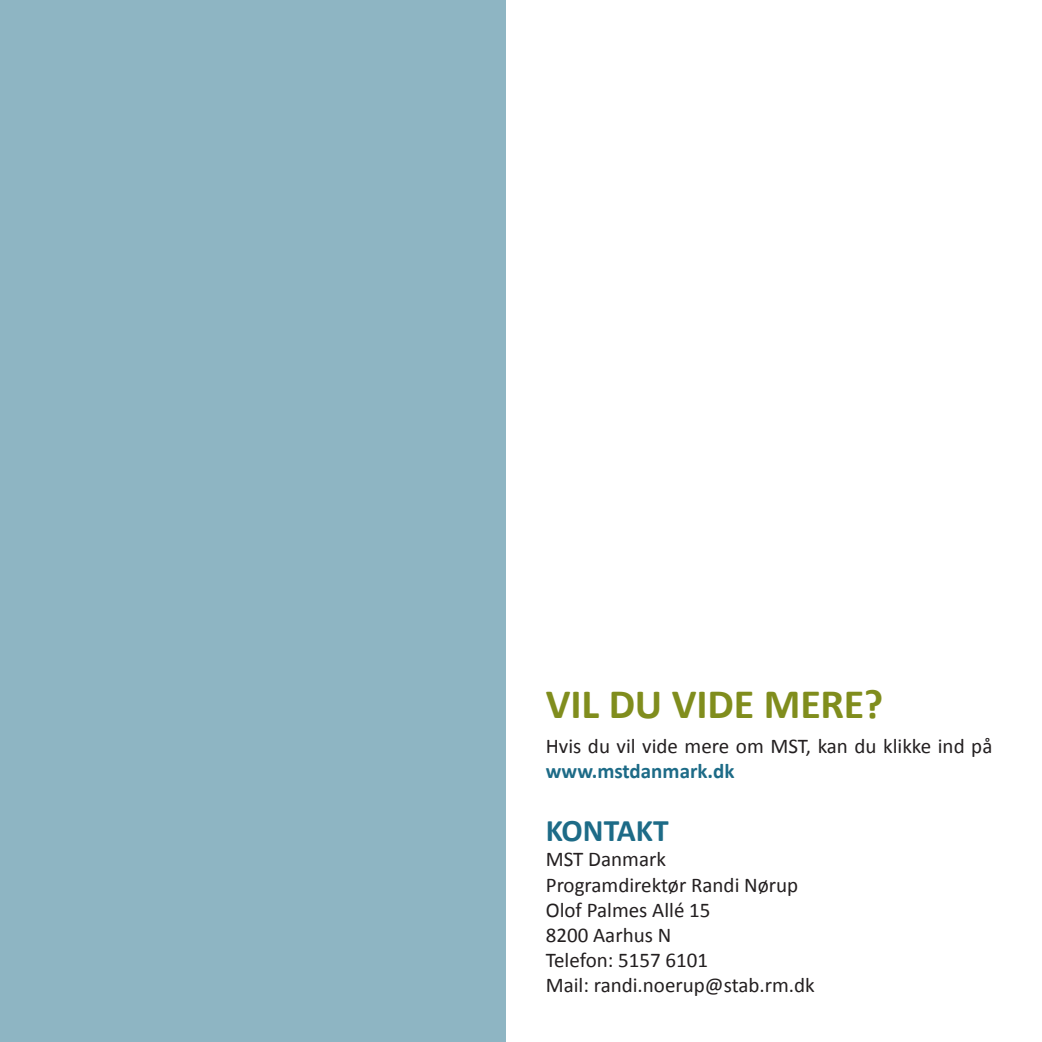
<style>
.page{position:relative;width:1042px;height:1042px;background:#fff}
.page>*{position:absolute;margin:0;border:0;box-sizing:border-box;transform-origin:0 0}
.t1{font:700 42px "Calibri";letter-spacing:-.005em;color:#808d1d}
.t2{font:700 31.5px "Calibri";color:#1d6b87}
.t3{font:21px/25.2px "Calibri";color:#231f20}
.t4{font:700 21px "Calibri";color:#1d6b87}
</style>
<div class="page">
<div style="left:0;top:0;width:506px;height:1042px;background:#8eb5c3"></div>
<h1 class="t1" style="left:546px;top:677px;width:339px">VIL DU VIDE MERE?</h1>
<p class="t3" style="left:546px;top:733px;width:448px">Hvis du vil vide mere om MST, kan du klikke ind på</p>
<p class="t4" style="left:546px;top:758px;width:190px">www.mstdanmark.dk</p>
<h2 class="t2" style="left:546px;top:810px;width:124px">KONTAKT</h2>
<p class="t3" style="left:546px;top:847px;width:270px">MST Danmark<br>Programdirektør Randi Nørup<br>Olof Palmes Allé 15<br>8200 Aarhus N<br>Telefon: 5157 6101<br>Mail: randi.noerup@stab.rm.dk</p>
</div>
